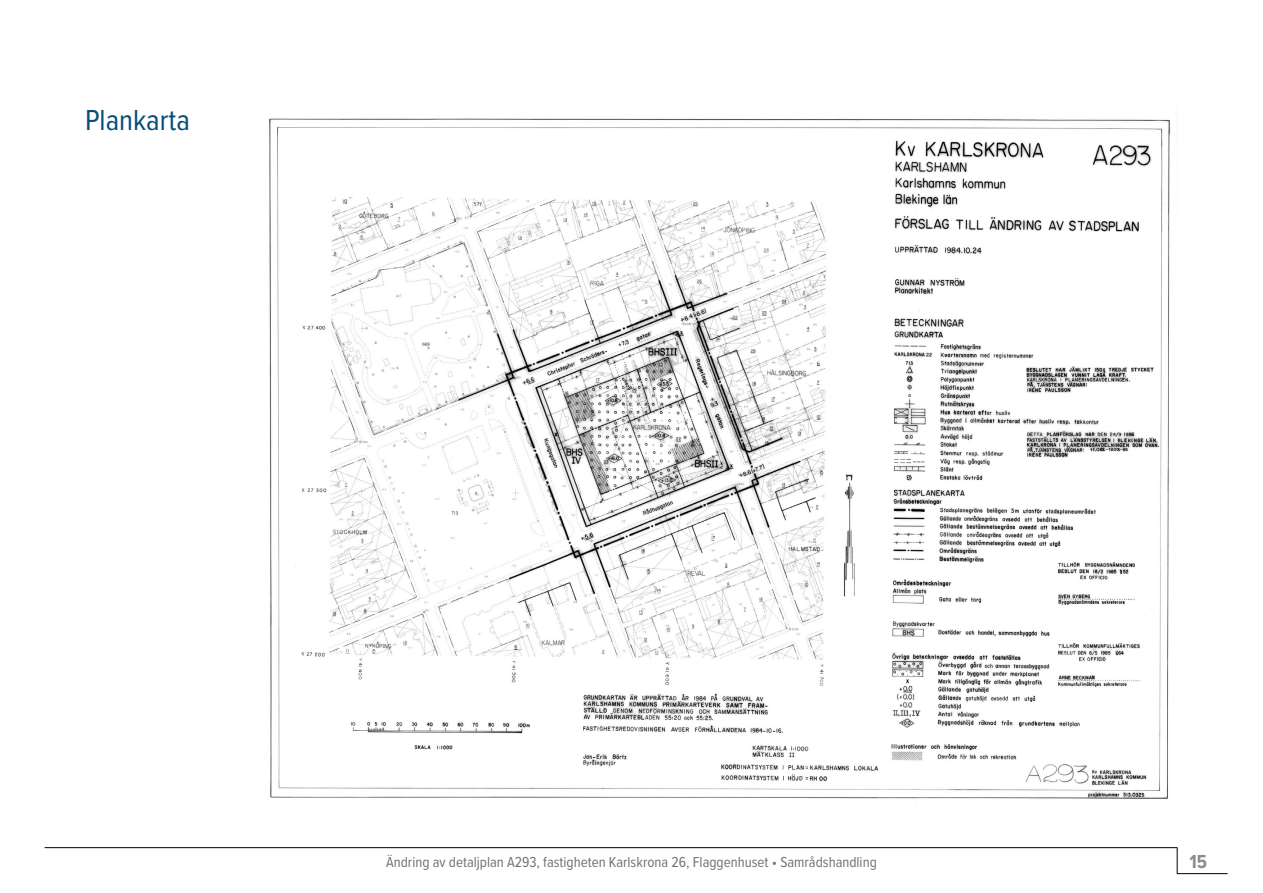
<style>
.page{position:relative;width:1263px;height:893px;background:#fff}
.page>*{position:absolute;margin:0;border:0;box-sizing:border-box;transform-origin:0 0}
.Underrubrik_1{font:30px "Proxima Nova Cond";color:#064d78}
.t1{font:700 19.5px "Proxima Nova Cond";color:#8a8c8f}
.t2{font:15px "Proxima Nova Cond";color:#717275}
</style>
<div class="page">
<hr style="left:45px;top:847px;width:1132px;height:1px;background:#000001">
<svg style="left:1177px;top:847px;width:1px;height:26px"></svg>
<hr style="left:1177px;top:873px;width:50px;height:1px;background:#000001">
<img style="left:269px;top:118px;width:901px;height:686px">
<h2 class="Underrubrik_1" style="left:85px;top:98px;width:106px">Plankarta</h2>
<p class="t2" style="left:386px;top:850px;width:492px">Ändring av detaljplan A293, fastigheten Karlskrona 26, Flaggenhuset • Samrådshandling</p>
<h2 class="t1" style="left:1189px;top:847px;width:19px">15</h2>
</div>
